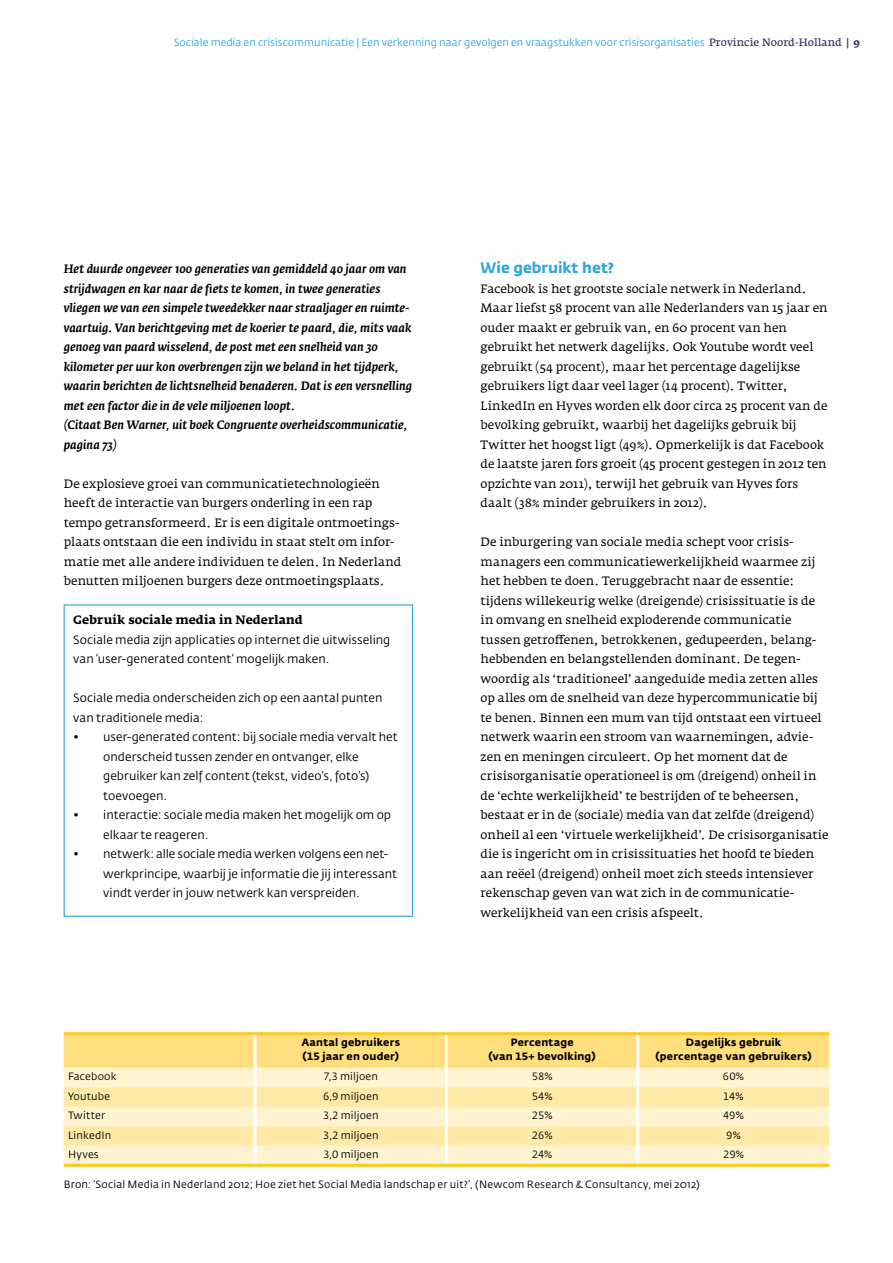
<style>
.page{position:relative;width:893px;height:1263px;background:#fff}
.page>*{position:absolute;margin:0;border:0;box-sizing:border-box;transform-origin:0 0}
.t1{font:700 15px "Fedra Sans Std";color:#32a4df}
.t2{font:12px/19.5px "Fedra Serif A Std";color:#000}
.t3{font:12px/19.5px "Fedra Sans Std";color:#000}
.t4{font:italic 500 12px/19.5px "Fedra Serif A Std";color:#000}
.t5{font:700 12px "Fedra Serif A Std";letter-spacing:.01em;color:#000}
.t6{font:10.5px "Fedra Sans Std";letter-spacing:.015em;color:#000}
.t7{font:10.5px "Fedra Sans Std";color:#32a4df}
.t8{font:700 10.5px/13.5px "Fedra Sans Std";letter-spacing:.02em;color:#000;text-align:center}
.s1{font-family:"Fedra Serif A Std";font-weight:600;color:#3a366b}
.s2{font-family:"Fedra Serif A Std";font-weight:700;color:#3a366b}
</style>
<div class="page">
<div style="left:64px;top:1035px;width:765px;height:33px;background:#ffde7d"></div>
<div style="left:64px;top:1068px;width:765px;height:96px;background:#fff4d0"></div>
<svg style="left:64px;top:1087px;width:765px;height:59px;background:#ffecb4"></svg>
<hr style="left:64px;top:1032px;width:191px;height:3px;background:#fec823">
<hr style="left:255px;top:1032px;width:191px;height:3px;background:#fec823">
<hr style="left:446px;top:1032px;width:192px;height:3px;background:#fec823">
<hr style="left:638px;top:1032px;width:191px;height:3px;background:#fec823">
<hr style="left:254px;top:1035px;width:3px;height:33px;background:#fff">
<hr style="left:254px;top:1068px;width:3px;height:19px;background:#fff">
<hr style="left:254px;top:1087px;width:3px;height:20px;background:#fff">
<hr style="left:254px;top:1107px;width:3px;height:19px;background:#fff">
<hr style="left:254px;top:1126px;width:3px;height:20px;background:#fff">
<hr style="left:254px;top:1146px;width:3px;height:18px;background:#fff">
<hr style="left:445px;top:1035px;width:3px;height:33px;background:#fff">
<hr style="left:636px;top:1035px;width:3px;height:33px;background:#fff">
<hr style="left:445px;top:1068px;width:3px;height:19px;background:#fff">
<hr style="left:636px;top:1068px;width:3px;height:19px;background:#fff">
<hr style="left:445px;top:1087px;width:3px;height:20px;background:#fff">
<hr style="left:636px;top:1087px;width:3px;height:20px;background:#fff">
<hr style="left:445px;top:1107px;width:3px;height:19px;background:#fff">
<hr style="left:636px;top:1107px;width:3px;height:19px;background:#fff">
<hr style="left:445px;top:1126px;width:3px;height:20px;background:#fff">
<hr style="left:636px;top:1126px;width:3px;height:20px;background:#fff">
<hr style="left:445px;top:1146px;width:3px;height:18px;background:#fff">
<hr style="left:636px;top:1146px;width:3px;height:18px;background:#fff">
<hr style="left:64px;top:1164px;width:191px;height:3px;background:#fec823">
<hr style="left:255px;top:1164px;width:191px;height:3px;background:#fec823">
<hr style="left:446px;top:1164px;width:192px;height:3px;background:#fec823">
<hr style="left:638px;top:1164px;width:191px;height:3px;background:#fec823">
<div style="left:64px;top:604px;width:349px;height:313px;border:1px solid #32a4df"></div>
<p class="t7" style="left:174px;top:36px;width:687px">Sociale media en crisiscommunicatie | Een verkenning naar gevolgen en vraagstukken voor crisisorganisaties <span class="s1">Provincie Noord-Holland</span> <span class="s2">| 9</span></p>
<p class="t4" style="left:64px;top:259px;width:350px">Het duurde ongeveer 100 generaties van gemiddeld 40 jaar om van strijdwagen en kar naar de fiets te komen, in twee generaties vliegen we van een simpele tweedekker naar straaljager en ruimte&shy;vaartuig. Van berichtgeving met de koerier te paard, die, mits vaak genoeg van paard wisselend, de post met een snelheid van 30 kilometer per uur kon overbrengen zijn we beland in het tijdperk, waarin berichten de lichtsnelheid benaderen. Dat is een versnelling met een factor die in de vele miljoenen loopt.<br>(Citaat Ben Warner, uit boek Congruente overheidscommunicatie, pagina 73)</p>
<p class="t2" style="left:64px;top:474px;width:339px">De explosieve groei van communicatietechnologieën heeft de interactie van burgers onderling in een rap tempo getransformeerd. Er is een digitale ontmoetings&shy;plaats ontstaan die een individu in staat stelt om infor&shy;matie met alle andere individuen te delen. In Nederland benutten miljoenen burgers deze ontmoetingsplaats.</p>
<p class="t5" style="left:73px;top:613px;width:231px">Gebruik sociale media in Nederland</p>
<p class="t3" style="left:73px;top:630px;width:319px">Sociale media zijn applicaties op internet die uitwisseling van ‘user-generated content’ mogelijk maken.</p>
<p class="t3" style="left:73px;top:688px;width:311px">Sociale media onderscheiden zich op een aantal punten van traditionele media:</p>
<p class="t3" style="left:103px;top:727px;width:296px;text-indent:-30px">• user-generated content: bij sociale media vervalt het onderscheid tussen zender en ontvanger, elke gebruiker kan zelf content (tekst, video’s, foto’s) toevoegen.</p>
<p class="t3" style="left:103px;top:805px;width:289px;text-indent:-30px">• interactie: sociale media maken het mogelijk om op elkaar te reageren.</p>
<p class="t3" style="left:103px;top:844px;width:296px;text-indent:-30px">• netwerk: alle sociale media werken volgens een net&shy;werkprincipe, waarbij je informatie die jij interessant vindt verder in jouw netwerk kan verspreiden.</p>
<p class="t1" style="left:480px;top:258px;width:135px">Wie gebruikt het?</p>
<p class="t2" style="left:480px;top:279px;width:349px">Facebook is het grootste sociale netwerk in Nederland.<br>Maar liefst 58 procent van alle Nederlanders van 15 jaar en ouder maakt er gebruik van, en 60 procent van hen gebruikt het netwerk dagelijks. Ook Youtube wordt veel gebruikt (54 procent), maar het percentage dagelijkse gebruikers ligt daar veel lager (14 procent). Twitter, LinkedIn en Hyves worden elk door circa 25 procent van de bevolking gebruikt, waarbij het dagelijks gebruik bij Twitter het hoogst ligt (49%). Opmerkelijk is dat Facebook de laatste jaren fors groeit (45 procent gestegen in 2012 ten opzichte van 2011), terwijl het gebruik van Hyves fors daalt (38% minder gebruikers in 2012).</p>
<p class="t2" style="left:480px;top:532px;width:350px">De inburgering van sociale media schept voor crisis&shy;managers een communicatiewerkelijkheid waarmee zij het hebben te doen. Teruggebracht naar de essentie: tijdens willekeurig welke (dreigende) crisissituatie is de in omvang en snelheid exploderende communicatie tussen getroffenen, betrokkenen, gedupeerden, belang&shy;hebbenden en belangstellenden dominant. De tegen&shy;woordig als ‘traditioneel’ aangeduide media zetten alles op alles om de snelheid van deze hypercommunicatie bij te benen. Binnen een mum van tijd ontstaat een virtueel netwerk waarin een stroom van waarnemingen, advie&shy;zen en meningen circuleert. Op het moment dat de crisisorganisatie operationeel is om (dreigend) onheil in de ‘echte werkelijkheid’ te bestrijden of te beheersen, bestaat er in de (sociale) media van dat zelfde (dreigend) onheil al een ‘virtuele werkelijkheid’. De crisisorganisatie die is ingericht om in crisissituaties het hoofd te bieden aan reëel (dreigend) onheil moet zich steeds intensiever rekenschap geven van wat zich in de communicatie&shy;werkelijkheid van een crisis afspeelt.</p>
<p class="t8" style="left:301px;top:1035px;width:100px;text-align:left">Aantal gebruikers (15 jaar en ouder)</p>
<p class="t8" style="left:488px;top:1035px;width:109px">Percentage<br>(van 15+ bevolking)</p>
<p class="t8" style="left:655px;top:1035px;width:158px">Dagelijks gebruik (percentage van gebruikers)</p>
<p class="t6" style="left:68px;top:1070px;width:50px">Facebook</p>
<p class="t6" style="left:324px;top:1070px;width:56px">7,3 miljoen</p>
<p class="t6" style="left:532px;top:1070px;width:22px">58%</p>
<p class="t6" style="left:723px;top:1070px;width:23px">60%</p>
<p class="t6" style="left:68px;top:1090px;width:44px">Youtube</p>
<p class="t6" style="left:323px;top:1090px;width:57px">6,9 miljoen</p>
<p class="t6" style="left:532px;top:1090px;width:22px">54%</p>
<p class="t6" style="left:723px;top:1090px;width:22px">14%</p>
<p class="t6" style="left:68px;top:1109px;width:39px">Twitter</p>
<p class="t6" style="left:323px;top:1109px;width:57px">3,2 miljoen</p>
<p class="t6" style="left:532px;top:1109px;width:22px">25%</p>
<p class="t6" style="left:723px;top:1109px;width:22px">49%</p>
<p class="t6" style="left:68px;top:1129px;width:45px">LinkedIn</p>
<p class="t6" style="left:323px;top:1129px;width:57px">3,2 miljoen</p>
<p class="t6" style="left:532px;top:1129px;width:22px">26%</p>
<p class="t6" style="left:726px;top:1129px;width:16px">9%</p>
<p class="t6" style="left:68px;top:1148px;width:32px">Hyves</p>
<p class="t6" style="left:323px;top:1148px;width:57px">3,0 miljoen</p>
<p class="t6" style="left:532px;top:1148px;width:22px">24%</p>
<p class="t6" style="left:723px;top:1148px;width:22px">29%</p>
<p class="t6" style="left:64px;top:1178px;width:637px">Bron: ‘Social Media in Nederland 2012; Hoe ziet het Social Media landschap er uit?’, (Newcom Research &amp; Consultancy, mei 2012)</p>
</div>
